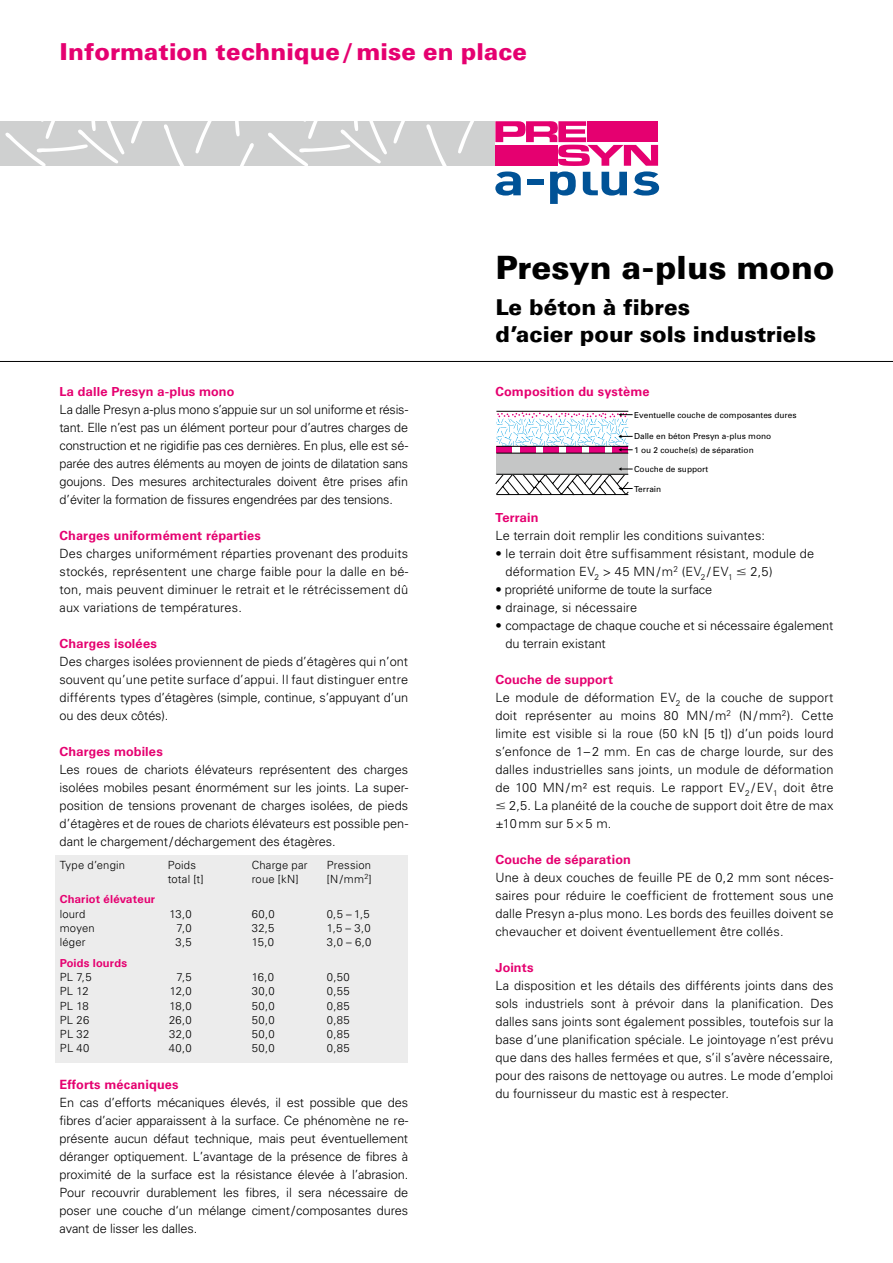
<style>
.page{position:relative;width:893px;height:1263px;background:#fff}
.page>*{position:absolute;margin:0;border:0;box-sizing:border-box;transform-origin:0 0}
.t1{font:900 33px "Univers BQ";letter-spacing:.005em;color:#000}
.t2{font:900 24px "Univers BQ";letter-spacing:.005em;color:#e50070}
.t3{font:900 22.5px/27px "Univers BQ";letter-spacing:.005em;color:#000}
.t4{font:300 12.75px/18px "Univers LT Std";letter-spacing:.01em;color:#000;text-align:justify}
.t5{font:300 12.75px/18px "Univers";letter-spacing:-.01em;color:#000;text-align:justify}
.t6{font:700 12.75px "Univers BQ";letter-spacing:.015em;color:#e50070}
.t7{font:700 12.75px "Univers";letter-spacing:.01em;color:#e50070}
.t8{font:300 12.75px "Univers LT Std";letter-spacing:-.01em;color:#000}
.t9{font:300 11.25px "Univers LT Std";letter-spacing:.02em;color:#000}
.t10{font:700 11.25px "Univers BQ";letter-spacing:.02em;color:#e50070}
.t11{font:8.25px "Univers";color:#000}
</style>
<div class="page">
<hr style="left:0;top:361px;width:893px;height:1px;background:#000">
<div style="left:56px;top:855px;width:352px;height:207px;background:#ececec"></div>
<svg style="left:0;top:121px;width:495px;height:45px;background:#d4d4d4"></svg>
<svg style="left:495px;top:121px;width:164px;height:83px"></svg>
<div style="left:496px;top:453px;width:132px;height:21px;background:#c5c6c6"></div>
<div style="left:496px;top:446px;width:16px;height:7px;background:#e5007c"></div>
<div style="left:520px;top:446px;width:15px;height:7px;background:#e5007c"></div>
<div style="left:543px;top:446px;width:16px;height:7px;background:#e5007c"></div>
<div style="left:566px;top:446px;width:16px;height:7px;background:#e5007c"></div>
<div style="left:589px;top:446px;width:16px;height:7px;background:#e5007c"></div>
<div style="left:613px;top:446px;width:15px;height:7px;background:#e5007c"></div>
<hr style="left:496px;top:411px;width:132px;height:1px;background:#000">
<svg style="left:496px;top:419px;width:132px;height:27px"></svg>
<hr style="left:496px;top:446px;width:132px;height:1px;background:#000">
<hr style="left:496px;top:453px;width:132px;height:1px;background:#000">
<svg style="left:495px;top:467px;width:138px;height:28px"></svg>
<svg style="left:618px;top:448px;width:15px;height:3px"></svg>
<svg style="left:618px;top:435px;width:15px;height:3px"></svg>
<svg style="left:497px;top:412px;width:136px;height:6px"></svg>
<h2 class="t2" style="left:60px;top:39px;width:469px">Information technique/mise en place</h2>
<p class="t6" style="left:60px;top:384px;width:176px">La dalle Presyn a-plus mono</p>
<p class="t4" style="left:60px;top:400px;width:350px">La dalle Presyn a-plus mono s’appuie sur un sol uniforme et résis&shy;tant. Elle n’est pas un élément porteur pour d’autres charges de construction et ne rigidifie pas ces dernières. En plus, elle est sé&shy;parée des autres éléments au moyen de joints de dilatation sans goujons. Des mesures architecturales doivent être prises afin d’éviter la formation de fissures engendrées par des tensions.</p>
<p class="t7" style="left:60px;top:528px;width:203px">Charges uniformément réparties</p>
<p class="t5" style="left:60px;top:544px;width:350px">Des charges uniformément réparties provenant des produits stockés, représentent une charge faible pour la dalle en bé&shy;ton, mais peuvent diminuer le retrait et le rétrécissement dû aux variations de températures.</p>
<p class="t6" style="left:60px;top:636px;width:99px">Charges isolées</p>
<p class="t5" style="left:60px;top:652px;width:350px">Des charges isolées proviennent de pieds d’étagères qui n’ont souvent qu’une petite surface d’appui. Il faut distinguer entre différents types d’étagères (simple, continue, s’appuyant d’un ou des deux côtés).</p>
<p class="t6" style="left:60px;top:744px;width:105px">Charges mobiles</p>
<p class="t4" style="left:60px;top:761px;width:350px">Les roues de chariots élévateurs représentent des charges isolées mobiles pesant énormément sur les joints. La super&shy;position de tensions provenant de charges isolées, de pieds d’étagères et de roues de chariots élévateurs est possible pen&shy;dant le chargement/déchargement des étagères.</p>
<p class="t9" style="left:60px;top:858px;width:67px">Type d’engin</p>
<p class="t9" style="left:168px;top:858px;width:30px">Poids</p>
<p class="t9" style="left:252px;top:858px;width:57px">Charge par</p>
<p class="t9" style="left:327px;top:858px;width:46px">Pression</p>
<p class="t9" style="left:168px;top:872px;width:37px">total [t]</p>
<p class="t9" style="left:252px;top:872px;width:48px">roue [kN]</p>
<p class="t9" style="left:327px;top:872px;width:46px">[N/mm<sup>2</sup>]</p>
<p class="t10" style="left:60px;top:893px;width:97px">Chariot élévateur</p>
<p class="t9" style="left:60px;top:907px;width:27px">lourd</p>
<p class="t9" style="left:169px;top:907px;width:24px">13,0</p>
<p class="t9" style="left:252px;top:907px;width:24px">60,0</p>
<p class="t9" style="left:327px;top:907px;width:45px">0,5 – 1,5</p>
<p class="t9" style="left:60px;top:921px;width:36px">moyen</p>
<p class="t9" style="left:177px;top:921px;width:17px">7,0</p>
<p class="t9" style="left:252px;top:921px;width:24px">32,5</p>
<p class="t9" style="left:327px;top:921px;width:45px">1,5 – 3,0</p>
<p class="t9" style="left:60px;top:935px;width:27px">léger</p>
<p class="t9" style="left:175px;top:935px;width:18px">3,5</p>
<p class="t9" style="left:252px;top:935px;width:24px">15,0</p>
<p class="t9" style="left:327px;top:935px;width:46px">3,0 – 6,0</p>
<p class="t10" style="left:60px;top:956px;width:69px">Poids lourds</p>
<p class="t9" style="left:60px;top:970px;width:33px">PL 7,5</p>
<p class="t9" style="left:176px;top:970px;width:17px">7,5</p>
<p class="t9" style="left:252px;top:970px;width:24px">16,0</p>
<p class="t9" style="left:327px;top:970px;width:24px">0,50</p>
<p class="t9" style="left:60px;top:984px;width:30px">PL 12</p>
<p class="t9" style="left:170px;top:984px;width:23px">12,0</p>
<p class="t9" style="left:252px;top:984px;width:24px">30,0</p>
<p class="t9" style="left:327px;top:984px;width:24px">0,55</p>
<p class="t9" style="left:60px;top:999px;width:31px">PL 18</p>
<p class="t9" style="left:169px;top:999px;width:24px">18,0</p>
<p class="t9" style="left:252px;top:999px;width:24px">50,0</p>
<p class="t9" style="left:327px;top:999px;width:25px">0,85</p>
<p class="t9" style="left:60px;top:1013px;width:31px">PL 26</p>
<p class="t9" style="left:169px;top:1013px;width:24px">26,0</p>
<p class="t9" style="left:252px;top:1013px;width:24px">50,0</p>
<p class="t9" style="left:327px;top:1013px;width:25px">0,85</p>
<p class="t9" style="left:60px;top:1027px;width:31px">PL 32</p>
<p class="t9" style="left:169px;top:1027px;width:24px">32,0</p>
<p class="t9" style="left:252px;top:1027px;width:24px">50,0</p>
<p class="t9" style="left:327px;top:1027px;width:25px">0,85</p>
<p class="t9" style="left:60px;top:1041px;width:31px">PL 40</p>
<p class="t9" style="left:169px;top:1041px;width:24px">40,0</p>
<p class="t9" style="left:252px;top:1041px;width:24px">50,0</p>
<p class="t9" style="left:327px;top:1041px;width:25px">0,85</p>
<p class="t7" style="left:60px;top:1077px;width:121px">Efforts mécaniques</p>
<p class="t5" style="left:60px;top:1093px;width:350px">En cas d’efforts mécaniques élevés, il est possible que des fibres d’acier apparaissent à la surface. Ce phénomène ne re&shy;présente aucun défaut technique, mais peut éventuellement déranger optiquement. L’avantage de la présence de fibres à proximité de la surface est la résistance élevée à l’abrasion.<br>Pour recouvrir durablement les fibres, il sera nécessaire de poser une couche d‘un mélange ciment/composantes dures avant de lisser les dalles.</p>
<h1 class="t1" style="left:495px;top:249px;width:341px">Presyn a-plus mono</h1>
<h3 class="t3" style="left:495px;top:294px;width:322px">Le béton à fibres<br>d’acier pour sols industriels</h3>
<p class="t7" style="left:495px;top:384px;width:156px">Composition du système</p>
<p class="t11" style="left:634px;top:410px;width:164px">Eventuelle couche de composantes dures</p>
<p class="t11" style="left:634px;top:431px;width:139px">Dalle en béton Presyn a-plus mono</p>
<p class="t11" style="left:634px;top:445px;width:121px">1 ou 2 couche(s) de séparation</p>
<p class="t11" style="left:634px;top:464px;width:76px">Couche de support</p>
<p class="t11" style="left:634px;top:484px;width:29px">Terrain</p>
<p class="t6" style="left:495px;top:510px;width:44px">Terrain</p>
<p class="t4" style="left:495px;top:526px;width:271px">Le terrain doit remplir les conditions suivantes:</p>
<p class="t4" style="left:505px;top:544px;width:310px;text-indent:-10px">• le terrain doit être suffisamment résistant, module de déformation EV<sub>2</sub> &gt; 45 MN/m<sup>2</sup> (EV<sub>2</sub> /EV<sub>1</sub></p>
<p class="t4" style="left:751px;top:562px;width:23px">2,5)</p>
<p class="t8" style="left:495px;top:582px;width:218px">• propriété uniforme de toute la surface</p>
<p class="t4" style="left:495px;top:598px;width:143px">• drainage, si nécessaire</p>
<p class="t4" style="left:505px;top:617px;width:330px;text-indent:-10px">• compactage de chaque couche et si nécessaire également du terrain existant</p>
<p class="t6" style="left:495px;top:672px;width:119px">Couche de support</p>
<p class="t4" style="left:495px;top:689px;width:340px">Le module de déformation EV<sub>2</sub> de la couche de support</p>
<p class="t4" style="left:495px;top:706px;width:340px">doit représenter au moins 80 MN/m<sup>2</sup> (N/mm<sup>2</sup>). Cette</p>
<p class="t4" style="left:495px;top:724px;width:340px">limite est visible si la roue (50 kN [5 t]) d’un poids lourd</p>
<p class="t4" style="left:495px;top:742px;width:340px">s’enfonce de 1–2 mm. En cas de charge lourde, sur des</p>
<p class="t4" style="left:495px;top:761px;width:340px">dalles industrielles sans joints, un module de déformation</p>
<p class="t4" style="left:495px;top:779px;width:340px">de 100 MN/m² est requis. Le rapport EV<sub>2</sub> /EV<sub>1</sub> doit être</p>
<p class="t4" style="left:509px;top:796px;width:326px">2,5. La planéité de la couche de support doit être de max</p>
<p class="t4" style="left:495px;top:814px;width:117px">±10mm sur 5×5 m.</p>
<p class="t6" style="left:495px;top:852px;width:137px">Couche de séparation</p>
<p class="t4" style="left:495px;top:869px;width:340px">Une à deux couches de feuille PE de 0,2 mm sont néces&shy;saires pour réduire le coefficient de frottement sous une dalle Presyn a-plus mono. Les bords des feuilles doivent se chevaucher et doivent éventuellement être collés.</p>
<p class="t6" style="left:495px;top:960px;width:40px">Joints</p>
<p class="t4" style="left:495px;top:977px;width:340px">La disposition et les détails des différents joints dans des sols industriels sont à prévoir dans la planification. Des dalles sans joints sont également possibles, toutefois sur la base d’une planification spéciale. Le jointoyage n’est prévu que dans des halles fermées et que, s’il s’avère nécessaire, pour des raisons de nettoyage ou autres. Le mode d’emploi du fournisseur du mastic est à respecter.</p>
</div>
